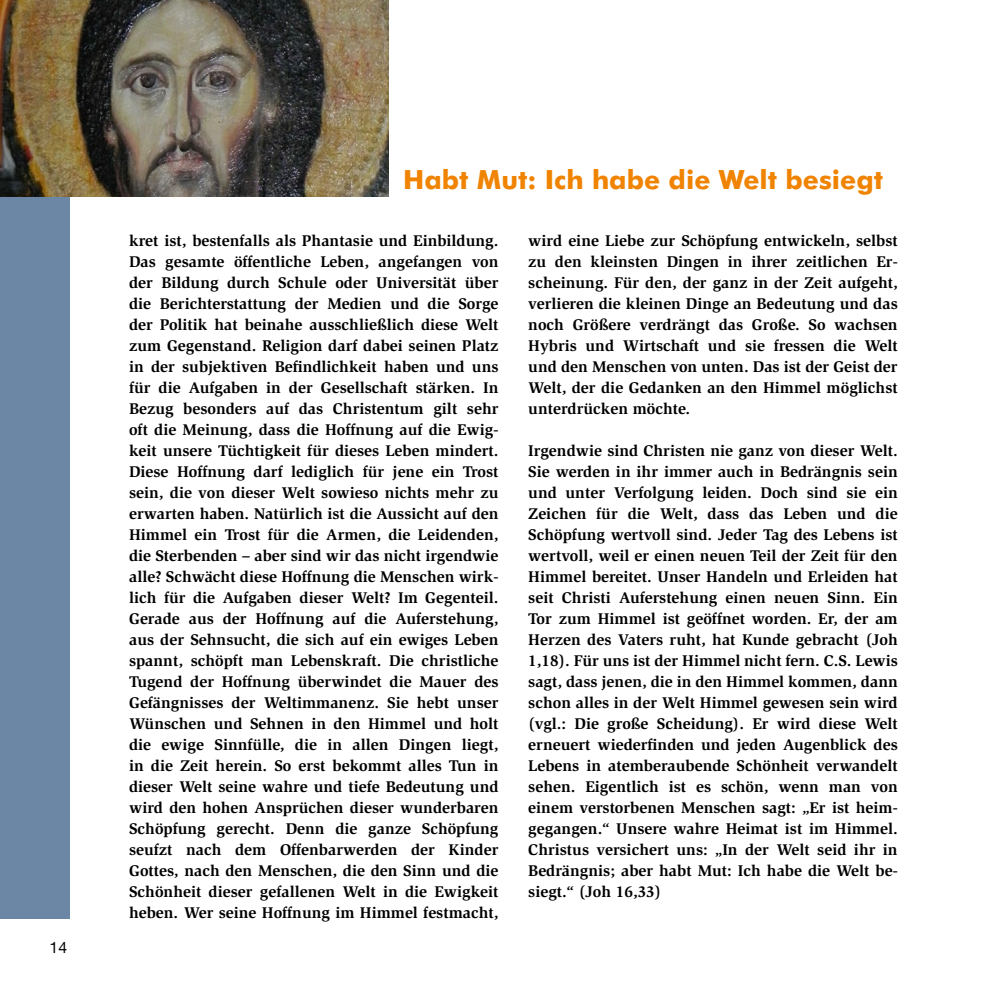
<style>
.page{position:relative;width:993px;height:993px;background:#fff}
.page>*{position:absolute;margin:0;border:0;box-sizing:border-box;transform-origin:0 0}
.t1{font:700 26.43px "Futura BT";color:#f08300}
.t2{font:700 15.92px/21px "Slimbach Std";color:#000;text-align:justify}
.t3{font:15.75px "Helvetica Neue";color:#000}
</style>
<div class="page">
<div style="left:0;top:0;width:69px;height:918px;background:#6c87a5"></div>
<img style="left:0;top:0;width:389px;height:196px">
<p class="t3" style="left:50px;top:936px;width:19px">14</p>
<h1 class="t1" style="left:403px;top:164px;width:481px">Habt Mut: Ich habe die Welt besiegt</h1>
<p class="t2" style="left:129px;top:230px;width:371px">kret ist, bestenfalls als Phantasie und Einbildung.<br>Das gesamte öffentliche Leben, angefangen von der Bildung durch Schule oder Universität über die Berichterstattung der Medien und die Sorge der Politik hat beinahe ausschließlich diese Welt zum Gegenstand. Religion darf dabei seinen Platz in der subjektiven Befindlichkeit haben und uns für die Aufgaben in der Gesellschaft stärken. In Bezug besonders auf das Christentum gilt sehr oft die Meinung, dass die Hoffnung auf die Ewig&shy;keit unsere Tüchtigkeit für dieses Leben mindert.<br>Diese Hoffnung darf lediglich für jene ein Trost sein, die von dieser Welt sowieso nichts mehr zu erwarten haben. Natürlich ist die Aussicht auf den Himmel ein Trost für die Armen, die Leidenden, die Sterbenden – aber sind wir das nicht irgendwie alle? Schwächt diese Hoffnung die Menschen wirk&shy;lich für die Aufgaben dieser Welt? Im Gegenteil.<br>Gerade aus der Hoffnung auf die Auferstehung, aus der Sehnsucht, die sich auf ein ewiges Leben spannt, schöpft man Lebenskraft. Die christliche Tugend der Hoffnung überwindet die Mauer des Gefängnisses der Weltimmanenz. Sie hebt unser Wünschen und Sehnen in den Himmel und holt die ewige Sinnfülle, die in allen Dingen liegt, in die Zeit herein. So erst bekommt alles Tun in dieser Welt seine wahre und tiefe Bedeutung und wird den hohen Ansprüchen dieser wunderbaren Schöpfung gerecht. Denn die ganze Schöpfung seufzt nach dem Offenbarwerden der Kinder Gottes, nach den Menschen, die den Sinn und die Schönheit dieser gefallenen Welt in die Ewigkeit heben. Wer seine Hoffnung im Himmel festmacht,</p>
<p class="t2" style="left:528px;top:230px;width:371px">wird eine Liebe zur Schöpfung entwickeln, selbst zu den kleinsten Dingen in ihrer zeitlichen Er&shy;scheinung. Für den, der ganz in der Zeit aufgeht, verlieren die kleinen Dinge an Bedeutung und das noch Größere verdrängt das Große. So wachsen Hybris und Wirtschaft und sie fressen die Welt und den Menschen von unten. Das ist der Geist der Welt, der die Gedanken an den Himmel möglichst unterdrücken möchte.</p>
<p class="t2" style="left:528px;top:440px;width:371px">Irgendwie sind Christen nie ganz von dieser Welt.<br>Sie werden in ihr immer auch in Bedrängnis sein und unter Verfolgung leiden. Doch sind sie ein Zeichen für die Welt, dass das Leben und die Schöpfung wertvoll sind. Jeder Tag des Lebens ist wertvoll, weil er einen neuen Teil der Zeit für den Himmel bereitet. Unser Handeln und Erleiden hat seit Christi Auferstehung einen neuen Sinn. Ein Tor zum Himmel ist geöffnet worden. Er, der am Herzen des Vaters ruht, hat Kunde gebracht (Joh 1,18). Für uns ist der Himmel nicht fern. C.S. Lewis sagt, dass jenen, die in den Himmel kommen, dann schon alles in der Welt Himmel gewesen sein wird (vgl.: Die große Scheidung). Er wird diese Welt erneuert wiederfinden und jeden Augenblick des Lebens in atemberaubende Schönheit verwandelt sehen. Eigentlich ist es schön, wenn man von einem verstorbenen Menschen sagt: „Er ist heim&shy;gegangen.“ Unsere wahre Heimat ist im Himmel.<br>Christus versichert uns: „In der Welt seid ihr in Bedrängnis; aber habt Mut: Ich habe die Welt be&shy;siegt.“ (Joh 16,33)</p>
</div>
